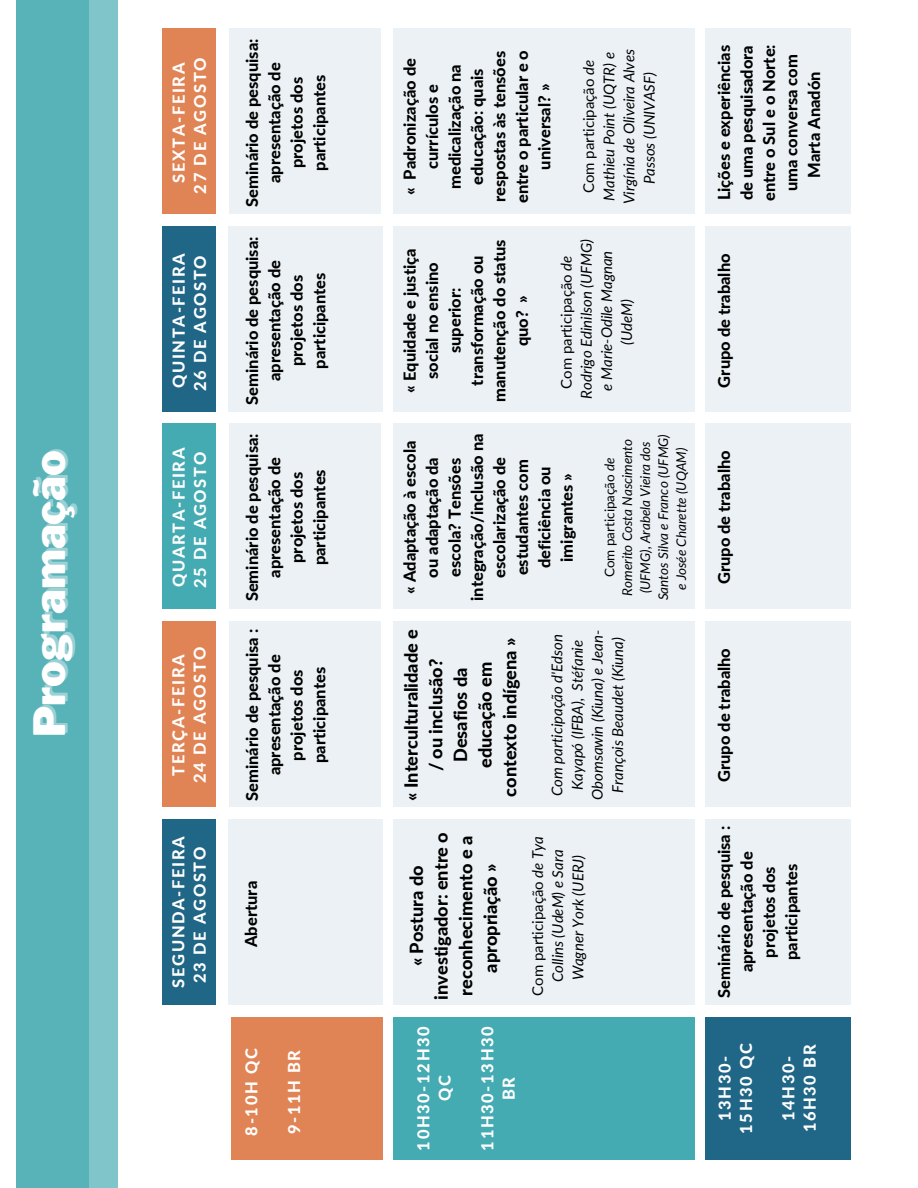
<style>
.page{position:relative;width:918px;height:1188px;background:#fff}
.page>*{position:absolute;margin:0;border:0;box-sizing:border-box;transform-origin:0 0}
.t1{font:900 42.9px "Libre Franklin";color:#fff}
.t2{font:800 18.15px/24.6px "Lato";color:#000;text-align:center}
.t3{font:800 16.5px/22.5px "Lato";color:#000;text-align:center}
.t4{font:800 16.5px/21.3px "Lato";letter-spacing:.1em;color:#fff;text-align:center}
.t5{font:italic 15px/20.2px "Lato";color:#000;text-align:center}
.t6{font:italic 13.5px/18px "Lato";color:#000;text-align:center}
.s1{font-style:normal}
</style>
<div class="page">
<div style="left:162px;top:819px;width:54px;height:186px;background:#206686"></div>
<div style="left:162px;top:622px;width:54px;height:185px;background:#e08455"></div>
<div style="left:162px;top:423px;width:54px;height:186px;background:#45abb2"></div>
<div style="left:162px;top:226px;width:54px;height:186px;background:#206686"></div>
<div style="left:162px;top:28px;width:54px;height:186px;background:#e08455"></div>
<div style="left:231px;top:1017px;width:151px;height:143px;background:#e08455"></div>
<div style="left:706px;top:1017px;width:145px;height:142px;background:#206686"></div>
<div style="left:393px;top:1017px;width:301px;height:142px;background:#45abb2"></div>
<div style="left:228px;top:819px;width:154px;height:186px;background:#ebf1f4"></div>
<div style="left:393px;top:819px;width:301px;height:186px;background:#ebf1f4"></div>
<div style="left:706px;top:819px;width:145px;height:186px;background:#ebf1f4"></div>
<div style="left:230px;top:622px;width:151px;height:185px;background:#ebf1f4"></div>
<div style="left:393px;top:622px;width:301px;height:185px;background:#ebf1f4"></div>
<div style="left:706px;top:622px;width:145px;height:185px;background:#ebf1f4"></div>
<div style="left:230px;top:423px;width:151px;height:186px;background:#ebf1f4"></div>
<div style="left:393px;top:423px;width:301px;height:186px;background:#ebf1f4"></div>
<div style="left:706px;top:423px;width:145px;height:186px;background:#ebf1f4"></div>
<div style="left:228px;top:226px;width:154px;height:186px;background:#ebf1f4"></div>
<div style="left:393px;top:226px;width:301px;height:186px;background:#ebf1f4"></div>
<div style="left:706px;top:226px;width:145px;height:186px;background:#ebf1f4"></div>
<div style="left:230px;top:28px;width:151px;height:186px;background:#ebf1f4"></div>
<div style="left:393px;top:28px;width:301px;height:186px;background:#ebf1f4"></div>
<div style="left:706px;top:28px;width:145px;height:186px;background:#ebf1f4"></div>
<div style="left:16px;top:0;width:102px;height:1188px;background:#7fc5c9"></div>
<div style="left:16px;top:0;width:72px;height:1188px;background:#58b3b9"></div>
<h1 class="t1" style="left:24px;top:737px;width:288px;rotate:-90deg">Programação</h1>
<p class="t4" style="left:168px;top:194px;width:137px;rotate:-90deg">SEXTA-FEIRA<br>27 DE AGOSTO</p>
<p class="t4" style="left:168px;top:391px;width:140px;text-align:left;rotate:-90deg">QUINTA-FEIRA<br>26 DE AGOSTO</p>
<p class="t4" style="left:168px;top:588px;width:142px;text-align:left;rotate:-90deg">QUARTA-FEIRA<br>25 DE AGOSTO</p>
<p class="t4" style="left:168px;top:783px;width:138px;rotate:-90deg">TERÇA-FEIRA<br>24 DE AGOSTO</p>
<p class="t4" style="left:168px;top:988px;width:153px;text-align:left;rotate:-90deg">SEGUNDA-FEIRA<br>23 DE AGOSTO</p>
<p class="t3" style="left:240px;top:207px;width:170px;rotate:-90deg">Seminário de pesquisa: apresentação de projetos dos participantes</p>
<p class="t3" style="left:240px;top:405px;width:170px;rotate:-90deg">Seminário de pesquisa: apresentação de projetos dos participantes</p>
<p class="t3" style="left:240px;top:601px;width:170px;rotate:-90deg">Seminário de pesquisa: apresentação de projetos dos participantes</p>
<p class="t3" style="left:240px;top:801px;width:174px;rotate:-90deg">Seminário de pesquisa : apresentação de projetos dos participantes</p>
<p class="t3" style="left:240px;top:947px;width:68px;rotate:-90deg">Abertura</p>
<p class="t4" style="left:241px;top:1136px;width:89px;rotate:-90deg">8-10H QC</p>
<p class="t4" style="left:283px;top:1134px;width:86px;rotate:-90deg">9-11H BR</p>
<p class="t3" style="left:398px;top:203px;width:155px;rotate:-90deg">« Padronização de currículos e medicalização na educação: quais respostas às tensões entre o particular e o universal? »</p>
<p class="t5" style="left:578px;top:204px;width:156px;rotate:-90deg"><span class="s1">Com participação</span> de<br>Mathieu Point (UQTR) e<br>Virgínia de Oliveira Alves<br>Passos (UNIVASF)</p>
<p class="t3" style="left:398px;top:402px;width:164px;rotate:-90deg">« Equidade e justiça social no ensino superior: transformação ou manutenção do status quo? »</p>
<p class="t5" style="left:556px;top:399px;width:161px;rotate:-90deg"><span class="s1">Com participação</span> de<br>Rodrigo Edinilson (UFMG) e Marie-Odile Magnan (UdeM)</p>
<p class="t3" style="left:398px;top:601px;width:169px;rotate:-90deg">« Adaptação à escola ou adaptação da escola? Tensões integração/inclusão na escolarização de estudantes com deficiência ou imigrantes »</p>
<p class="t6" style="left:600px;top:600px;width:168px;rotate:-90deg"><span class="s1">Com participação</span> de<br>Romerito Costa Nascimento (UFMG), Arabela Vieira dos<br>Santos Silva e Franco (UFMG) e Josée Charette (UQAM)</p>
<p class="t2" style="left:399px;top:801px;width:173px;rotate:-90deg">« Interculturalidade e / ou inclusão?<br>Desafios da educação em contexto indígena »</p>
<p class="t5" style="left:547px;top:800px;width:171px;rotate:-90deg">Com participação d'Edson<br>Kayapó (IFBA), Stéfanie<br>Obomsawin (Kiuna) e Jean-<br>François Beaudet (Kiuna)</p>
<p class="t2" style="left:404px;top:1000px;width:169px;rotate:-90deg">« Postura do investigador: entre o reconhecimento e a apropriação »</p>
<p class="t5" style="left:527px;top:996px;width:161px;rotate:-90deg"><span class="s1">Com participação</span> de Tya<br>Collins (UdeM) e Sara<br>Wagner York (UERJ)</p>
<p class="t4" style="left:413px;top:1151px;width:126px;rotate:-90deg">10H30-12H30<br>QC</p>
<p class="t4" style="left:476px;top:1151px;width:126px;rotate:-90deg">11H30-13H30<br>BR</p>
<p class="t3" style="left:713px;top:201px;width:158px;rotate:-90deg">Lições e experiências de uma pesquisadora entre o Sul e o Norte: uma conversa com<br>Marta Anadón</p>
<p class="t3" style="left:713px;top:388px;width:135px;rotate:-90deg">Grupo de trabalho</p>
<p class="t3" style="left:713px;top:584px;width:135px;rotate:-90deg">Grupo de trabalho</p>
<p class="t3" style="left:713px;top:782px;width:135px;rotate:-90deg">Grupo de trabalho</p>
<p class="t3" style="left:713px;top:998px;width:174px;rotate:-90deg">Seminário de pesquisa : apresentação de projetos dos participantes</p>
<p class="t4" style="left:714px;top:1134px;width:92px;rotate:-90deg">13H30-<br>15H30 QC</p>
<p class="t4" style="left:778px;top:1132px;width:89px;rotate:-90deg">14H30-<br>16H30 BR</p>
</div>
